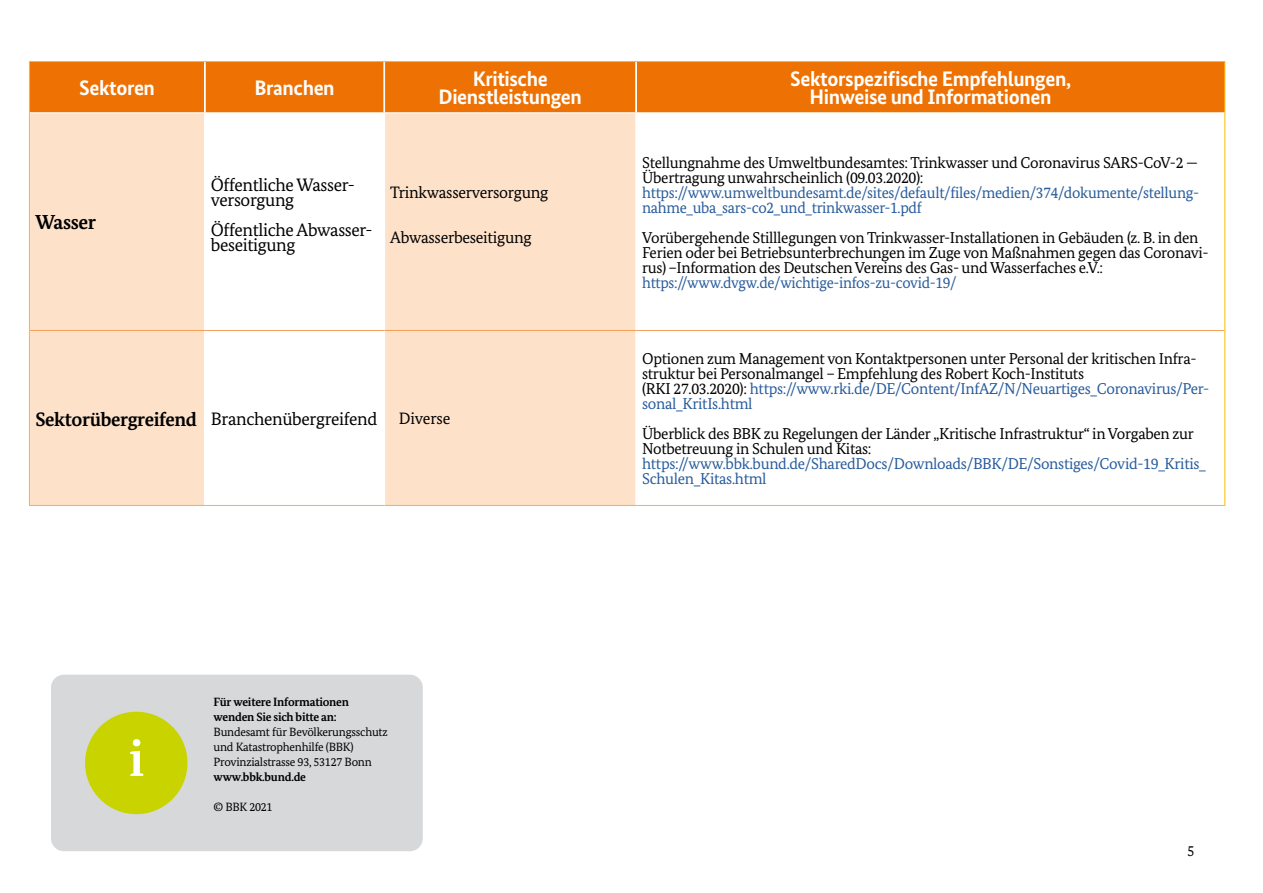
<style>
.page{position:relative;width:1263px;height:893px;background:#fff}
.page>*{position:absolute;margin:0;border:0;box-sizing:border-box;transform-origin:0 0}
.t1{font:700 51px "Bundes Serif";color:#fff}
.copy{font:700 21px/18px "Bundes Sans";letter-spacing:-.02em;color:#fff;text-align:center}
.copy_bold{font:700 20.25px "Bundes Serif";letter-spacing:-.02em;color:#000}
.copy_bold-2{font:700 19.5px "Bundes Serif";letter-spacing:-.02em;color:#000}
.copy-2{font:18px/15px "Bundes Serif";letter-spacing:-.02em;color:#000}
.copy-3{font:16.5px "Bundes Serif";letter-spacing:-.02em;color:#000}
.copy-4{font:15.75px/15px "Bundes Serif";letter-spacing:-.02em;color:#000}
.copy-5{font:15.75px/15px "Bundes Serif";letter-spacing:-.02em;color:#275b9b}
.t2{font:15px "Bundes Serif";color:#000}
.t3{font:12px/15px "Bundes Serif";letter-spacing:-.02em;color:#000}
.t4{font:700 12px/15px "Bundes Serif";letter-spacing:-.02em;color:#000}
.s1{color:#275b9b}
</style>
<div class="page">
<div style="left:30px;top:62px;width:1194px;height:50px;background:#ee7203"></div>
<svg style="left:30px;top:113px;width:606px;height:392px;fill:#fde1c9"></svg>
<hr style="left:204px;top:62px;width:1px;height:50px;background:#fff">
<hr style="left:205px;top:62px;width:1px;height:50px;background:#fff">
<hr style="left:384px;top:62px;width:1px;height:50px;background:#fff">
<hr style="left:636px;top:62px;width:1px;height:50px;background:#fff">
<hr style="left:204px;top:113px;width:1px;height:217px;background:#fff">
<hr style="left:205px;top:113px;width:1px;height:217px;background:#fff">
<hr style="left:384px;top:113px;width:1px;height:217px;background:#fff">
<hr style="left:204px;top:331px;width:1px;height:174px;background:#fff">
<hr style="left:205px;top:331px;width:1px;height:174px;background:#fff">
<hr style="left:384px;top:331px;width:1px;height:174px;background:#fff">
<hr style="left:29px;top:113px;width:1px;height:217px;background:#fcbd00">
<hr style="left:1224px;top:113px;width:1px;height:217px;background:#fcbd00">
<hr style="left:29px;top:61px;width:176px;height:1px;background:#fcbd00">
<hr style="left:29px;top:62px;width:1px;height:51px;background:#fcbd00">
<hr style="left:205px;top:61px;width:179px;height:1px;background:#fcbd00">
<hr style="left:384px;top:61px;width:252px;height:1px;background:#fcbd00">
<hr style="left:636px;top:61px;width:589px;height:1px;background:#fcbd00">
<hr style="left:1224px;top:62px;width:1px;height:51px;background:#fcbd00">
<hr style="left:30px;top:330px;width:175px;height:1px;background:#f59f57">
<hr style="left:205px;top:330px;width:179px;height:1px;background:#f59f57">
<hr style="left:384px;top:330px;width:252px;height:1px;background:#f59f57">
<hr style="left:636px;top:330px;width:588px;height:1px;background:#f59f57">
<hr style="left:29px;top:330px;width:1px;height:175px;background:#fcbd00">
<hr style="left:1224px;top:330px;width:1px;height:175px;background:#fcbd00">
<hr style="left:29px;top:505px;width:176px;height:1px;background:#fcbd00">
<hr style="left:205px;top:505px;width:179px;height:1px;background:#fcbd00">
<hr style="left:384px;top:505px;width:252px;height:1px;background:#fcbd00">
<hr style="left:636px;top:505px;width:589px;height:1px;background:#fcbd00">
<div style="left:51px;top:675px;width:372px;height:176px;background:#d6d8da;border-radius:13px"></div>
<div style="left:85px;top:712px;width:102px;height:102px;background:#c8d300;border-radius:50%"></div>
<p class="copy" style="left:79px;top:79px;width:77px">Sektoren</p>
<p class="copy" style="left:254px;top:79px;width:82px">Branchen</p>
<p class="copy" style="left:439px;top:70px;width:145px">Kritische<br>Dienstleistungen</p>
<p class="copy" style="left:790px;top:70px;width:282px">Sektorspezifische Empfehlungen,<br>Hinweise und Informationen</p>
<p class="copy_bold" style="left:35px;top:210px;width:62px">Wasser</p>
<p class="copy-2" style="left:211px;top:177px;width:146px">Öffentliche Wasser&shy;versorgung</p>
<p class="copy-2" style="left:211px;top:222px;width:163px">Öffentliche Abwasser&shy;beseitigung</p>
<p class="copy-3" style="left:390px;top:182px;width:159px">Trinkwasserversorgung</p>
<p class="copy-3" style="left:390px;top:227px;width:143px">Abwasserbeseitigung</p>
<p class="copy_bold-2" style="left:35px;top:407px;width:163px">Sektorübergreifend</p>
<p class="copy-2" style="left:211px;top:411px;width:168px">Branchenübergreifend</p>
<p class="copy-3" style="left:399px;top:409px;width:53px">Diverse</p>
<h1 class="t1" style="left:129px;top:727px;width:17px">i</h1>
<p class="t4" style="left:214px;top:694px;width:137px">Für weitere Informationen wenden Sie sich bitte an:</p>
<p class="t3" style="left:214px;top:724px;width:176px">Bundesamt für Bevölkerungsschutz und Katastrophenhilfe (BBK)<br>Provinzialstrasse 93, 53127 Bonn</p>
<p class="t4" style="left:214px;top:769px;width:94px">www.bbk.bund.de</p>
<p class="t3" style="left:214px;top:799px;width:61px">© BBK 2021</p>
<p class="copy-4" style="left:642px;top:155px;width:557px">Stellungnahme des Umweltbundesamtes: Trinkwasser und Coronavirus SARS-CoV-2 —<br>Übertragung unwahrscheinlich (09.03.2020):</p>
<p class="copy-5" style="left:642px;top:185px;width:558px">https://www.umweltbundesamt.de/sites/default/files/medien/374/dokumente/stellung&shy;nahme_uba_sars-co2_und_trinkwasser-1.pdf</p>
<p class="copy-4" style="left:642px;top:230px;width:568px">Vorübergehende Stilllegungen von Trinkwasser-Installationen in Gebäuden (z. B. in den<br>Ferien oder bei Betriebsunterbrechungen im Zuge von Maßnahmen gegen das Coronavi&shy;rus) –Information des Deutschen Vereins des Gas- und Wasserfaches e.V.:</p>
<p class="copy-5" style="left:642px;top:275px;width:316px">https://www.dvgw.de/wichtige-infos-zu-covid-19/</p>
<p class="copy-4" style="left:642px;top:351px;width:569px">Optionen zum Management von Kontaktpersonen unter Personal der kritischen Infra&shy;struktur bei Personalmangel – Empfehlung des Robert Koch-Instituts<br>(RKI 27.03.2020): <span class="s1">https://www.rki.de/DE/Content/InfAZ/N/Neuartiges_Coronavirus/Per&shy;sonal_KritIs.html</span></p>
<p class="copy-4" style="left:642px;top:426px;width:565px">Überblick des BBK zu Regelungen der Länder „Kritische Infrastruktur“ in Vorgaben zur Notbetreuung in Schulen und Kitas: <span class="s1">https://www.bbk.bund.de/SharedDocs/Downloads/BBK/DE/Sonstiges/Covid-19_Kritis_ Schulen_Kitas.html</span></p>
<p class="t2" style="left:1187px;top:842px;width:9px">5</p>
</div>
